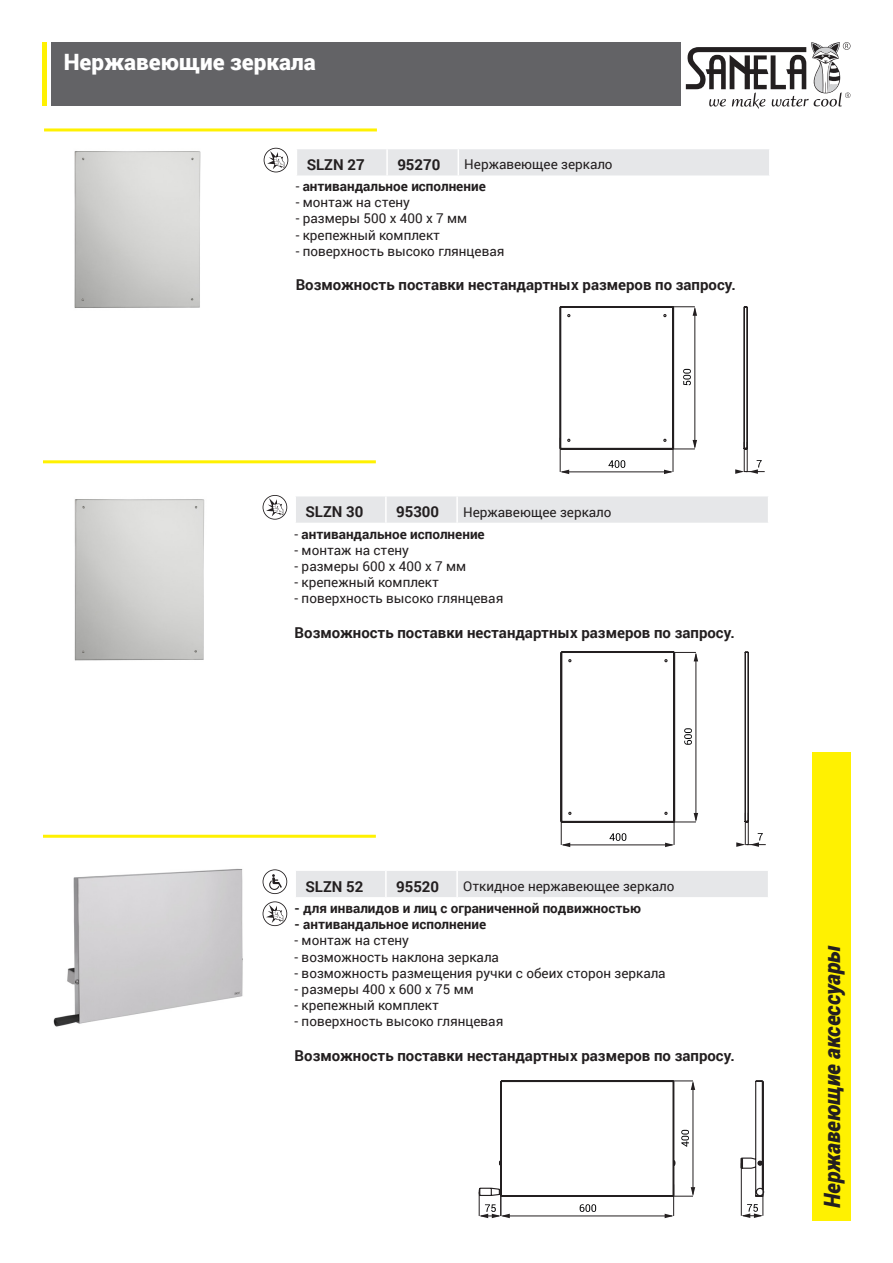
<style>
.page{position:relative;width:893px;height:1263px;background:#fff}
.page>*{position:absolute;margin:0;border:0;box-sizing:border-box;transform-origin:0 0}
.t1{font:italic 900 22.5px "Roboto";letter-spacing:-.005em;color:#231f20;scale:.95 1}
.t2{font:900 22.5px "Roboto";color:#fff}
.t3{font:700 15px "Roboto";color:#231f20}
.t4{font:13.5px "Roboto";color:#231f20}
.t5{font:700 13.5px "Roboto";color:#231f20}
.s1{font-weight:400}
</style>
<div class="page">
<div style="left:51px;top:43px;width:629px;height:63px;background:#636366"></div>
<div style="left:812px;top:752px;width:38px;height:468px;background:#fff101"></div>
<hr style="left:43px;top:43px;width:4px;height:63px;background:#fff101">
<hr style="left:44px;top:128px;width:333px;height:3px;background:#fff101">
<img style="left:74px;top:151px;width:127px;height:157px">
<svg style="left:686px;top:42px;width:164px;height:67px"></svg>
<svg style="left:264px;top:148px;width:24px;height:24px"></svg>
<hr style="left:43px;top:835px;width:333px;height:3px;background:#fff101">
<img style="left:53px;top:868px;width:190px;height:159px">
<div style="left:296px;top:871px;width:472px;height:26px;background:#e6e7e9"></div>
<svg style="left:263px;top:901px;width:24px;height:25px"></svg>
<svg style="left:263px;top:869px;width:24px;height:25px"></svg>
<hr style="left:673px;top:438px;width:1px;height:34px;background:#231f20">
<hr style="left:560px;top:438px;width:1px;height:34px;background:#231f20">
<hr style="left:562px;top:472px;width:109px;height:1px;background:#231f20">
<svg style="left:560px;top:470px;width:9px;height:4px"></svg>
<svg style="left:664px;top:470px;width:9px;height:4px"></svg>
<svg style="left:608px;top:460px;width:17px;height:8px"></svg>
<svg style="left:559px;top:306px;width:189px;height:144px"></svg>
<hr style="left:747px;top:442px;width:1px;height:30px;background:#231f20">
<hr style="left:744px;top:442px;width:1px;height:30px;background:#231f20">
<svg style="left:735px;top:460px;width:30px;height:14px"></svg>
<hr style="left:674px;top:811px;width:1px;height:34px;background:#231f20">
<hr style="left:561px;top:811px;width:1px;height:34px;background:#231f20">
<hr style="left:563px;top:845px;width:109px;height:1px;background:#231f20">
<svg style="left:561px;top:843px;width:9px;height:4px"></svg>
<svg style="left:665px;top:843px;width:9px;height:4px"></svg>
<svg style="left:609px;top:833px;width:17px;height:8px"></svg>
<svg style="left:560px;top:651px;width:189px;height:172px"></svg>
<hr style="left:748px;top:813px;width:1px;height:32px;background:#231f20">
<hr style="left:745px;top:813px;width:1px;height:32px;background:#231f20">
<svg style="left:736px;top:833px;width:30px;height:14px"></svg>
<svg style="left:478px;top:1080px;width:287px;height:138px"></svg>
<hr style="left:43px;top:460px;width:333px;height:3px;background:#fff101">
<div style="left:296px;top:496px;width:472px;height:27px;background:#e6e7e9"></div>
<svg style="left:263px;top:495px;width:24px;height:25px"></svg>
<img style="left:74px;top:499px;width:131px;height:162px">
<div style="left:297px;top:149px;width:472px;height:26px;background:#e6e7e9"></div>
<p class="t2" style="left:64px;top:46px;width:253px">Нержавеющие зеркала</p>
<p class="t3" style="left:307px;top:154px;width:60px">SLZN 27</p>
<p class="t3" style="left:397px;top:154px;width:45px">95270</p>
<p class="t4" style="left:464px;top:155px;width:150px">Нержавеющее зеркало</p>
<p class="t5" style="left:296px;top:177px;width:192px"><span class="s1">-</span> антивандальное исполнение</p>
<p class="t4" style="left:296px;top:193px;width:116px">- монтаж на стену</p>
<p class="t4" style="left:296px;top:209px;width:173px">- размеры 500 x 400 x 7 мм</p>
<p class="t4" style="left:296px;top:225px;width:146px">- крепежный комплект</p>
<p class="t4" style="left:296px;top:241px;width:210px">- поверхность высоко глянцевая</p>
<p class="t3" style="left:296px;top:274px;width:442px">Возможность поставки нестандартных размеров по запросу.</p>
<p class="t3" style="left:305px;top:501px;width:60px">SLZN 30</p>
<p class="t3" style="left:396px;top:501px;width:45px">95300</p>
<p class="t4" style="left:463px;top:502px;width:150px">Нержавеющее зеркало</p>
<p class="t5" style="left:295px;top:524px;width:192px"><span class="s1">-</span> антивандальное исполнение</p>
<p class="t4" style="left:295px;top:540px;width:116px">- монтаж на стену</p>
<p class="t4" style="left:295px;top:557px;width:173px">- размеры 600 x 400 x 7 мм</p>
<p class="t4" style="left:295px;top:573px;width:146px">- крепежный комплект</p>
<p class="t4" style="left:295px;top:589px;width:210px">- поверхность высоко глянцевая</p>
<p class="t3" style="left:295px;top:622px;width:442px">Возможность поставки нестандартных размеров по запросу.</p>
<p class="t3" style="left:305px;top:876px;width:60px">SLZN 52</p>
<p class="t3" style="left:396px;top:876px;width:45px">95520</p>
<p class="t4" style="left:463px;top:877px;width:213px">Oткидное нержавеющее зеркало</p>
<p class="t5" style="left:295px;top:899px;width:348px">- для инвалидов и лиц с ограниченной подвижностью</p>
<p class="t5" style="left:295px;top:915px;width:193px">- антивандальное исполнение</p>
<p class="t4" style="left:295px;top:931px;width:116px">- монтаж на стену</p>
<p class="t4" style="left:295px;top:947px;width:206px">- возможность наклона зеркала</p>
<p class="t4" style="left:295px;top:963px;width:373px">- возможность размещения ручки с обеих сторон зеркала</p>
<p class="t4" style="left:295px;top:980px;width:181px">- размеры 400 x 600 x 75 мм</p>
<p class="t4" style="left:295px;top:996px;width:146px">- крепежный комплект</p>
<p class="t4" style="left:295px;top:1012px;width:210px">- поверхность высоко глянцевая</p>
<p class="t3" style="left:295px;top:1045px;width:442px">Возможность поставки нестандартных размеров по запросу.</p>
<p class="t1" style="left:816px;top:1208px;width:277px;rotate:-90deg">Нержавеющие аксессуары</p>
</div>
